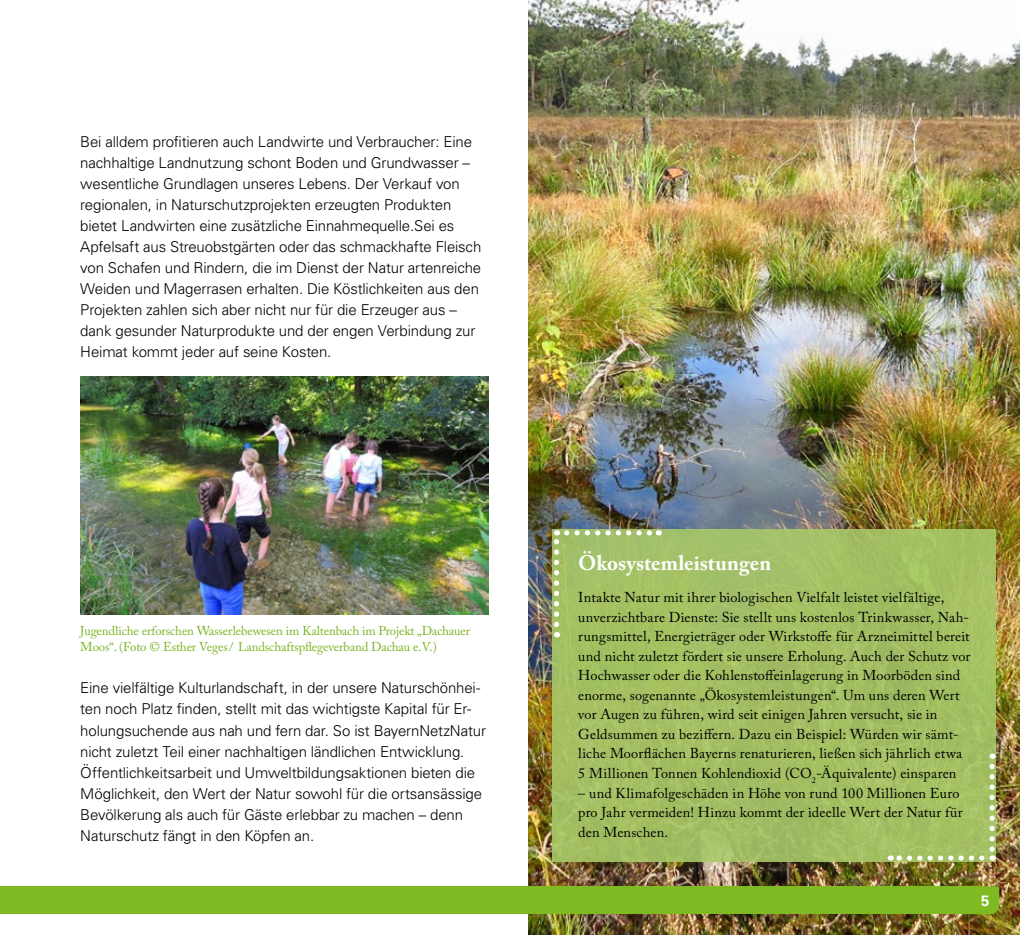
<style>
.page{position:relative;width:1020px;height:935px;background:#fff}
.page>*{position:absolute;margin:0;border:0;box-sizing:border-box;transform-origin:0 0}
.t1{font:700 21px "Adobe Caslon Pro";color:#fff}
.t2{font:300 15px/21px "Univers LT Std";letter-spacing:-.01em;color:#000}
.t3{font:700 15px "Univers LT Std";color:#fff}
.t4{font:14.25px/19.5px "Adobe Caslon Pro";letter-spacing:.01em;color:#000}
.t5{font:12.75px/15.3px "Adobe Caslon Pro";letter-spacing:-.01em;color:#7ab422}
</style>
<div class="page">
<img style="left:529px;top:0;width:491px;height:934px">
<div style="left:0;top:886px;width:984px;height:28px;background:#7fba23"></div>
<svg style="left:984px;top:886px;width:15px;height:28px"></svg>
<img style="left:80px;top:376px;width:409px;height:238px">
<div style="left:553px;top:529px;width:443px;height:333px;background:#a3bf63"></div>
<svg style="left:554px;top:530px;width:5px;height:94px"></svg>
<svg style="left:567px;top:530px;width:92px;height:5px"></svg>
<svg style="left:989px;top:766px;width:6px;height:94px"></svg>
<svg style="left:890px;top:855px;width:92px;height:5px"></svg>
<p class="t2" style="left:80px;top:131px;width:403px">Bei alldem profitieren auch Landwirte und Verbraucher: Eine nachhaltige Landnutzung schont Boden und Grundwasser – wesentliche Grundlagen unseres Lebens. Der Verkauf von regionalen, in Naturschutzprojekten erzeugten Produkten bietet Landwirten eine zusätzliche Einnahmequelle.Sei es Apfelsaft aus Streuobstgärten oder das schmackhafte Fleisch von Schafen und Rindern, die im Dienst der Natur artenreiche Weiden und Magerrasen erhalten. Die Köstlichkeiten aus den Projekten zahlen sich aber nicht nur für die Erzeuger aus – dank gesunder Naturprodukte und der engen Verbindung zur Heimat kommt jeder auf seine Kosten.</p>
<p class="t5" style="left:80px;top:623px;width:391px">Jugendliche erforschen Wasserlebewesen im Kaltenbach im Projekt „Dachauer<br>Moos“. (Foto © Esther Veges / Landschaftspflegeverband Dachau e. V.)</p>
<p class="t2" style="left:80px;top:677px;width:407px">Eine vielfältige Kulturlandschaft, in der unsere Naturschönhei&shy;ten noch Platz finden, stellt mit das wichtigste Kapital für Er&shy;holungsuchende aus nah und fern dar. So ist BayernNetzNatur nicht zuletzt Teil einer nachhaltigen ländlichen Entwicklung.<br>Öffentlichkeitsarbeit und Umweltbildungsaktionen bieten die Möglichkeit, den Wert der Natur sowohl für die ortsansässige Bevölkerung als auch für Gäste erlebbar zu machen – denn Naturschutz fängt in den Köpfen an.</p>
<h3 class="t1" style="left:578px;top:550px;width:194px">Ökosystemleistungen</h3>
<p class="t4" style="left:578px;top:587px;width:394px">Intakte Natur mit ihrer biologischen Vielfalt leistet vielfältige, unverzichtbare Dienste: Sie stellt uns kostenlos Trinkwasser, Nah&shy;rungsmittel, Energieträger oder Wirkstoffe für Arzneimittel bereit und nicht zuletzt fördert sie unsere Erholung. Auch der Schutz vor Hochwasser oder die Kohlenstoffeinlagerung in Moorböden sind enorme, sogenannte „Ökosystemleistungen“. Um uns deren Wert vor Augen zu führen, wird seit einigen Jahren versucht, sie in Geldsummen zu beziffern. Dazu ein Beispiel: Würden wir sämt&shy;liche Moorflächen Bayerns renaturieren, ließen sich jährlich etwa 5 Millionen Tonnen Kohlendioxid (CO<sub>2</sub>-Äquivalente) einsparen</p>
<p class="t4" style="left:578px;top:782px;width:386px">– und Klimafolgeschäden in Höhe von rund 100 Millionen Euro pro Jahr vermeiden! Hinzu kommt der ideelle Wert der Natur für den Menschen.</p>
<p class="t3" style="left:981px;top:891px;width:10px">5</p>
</div>
